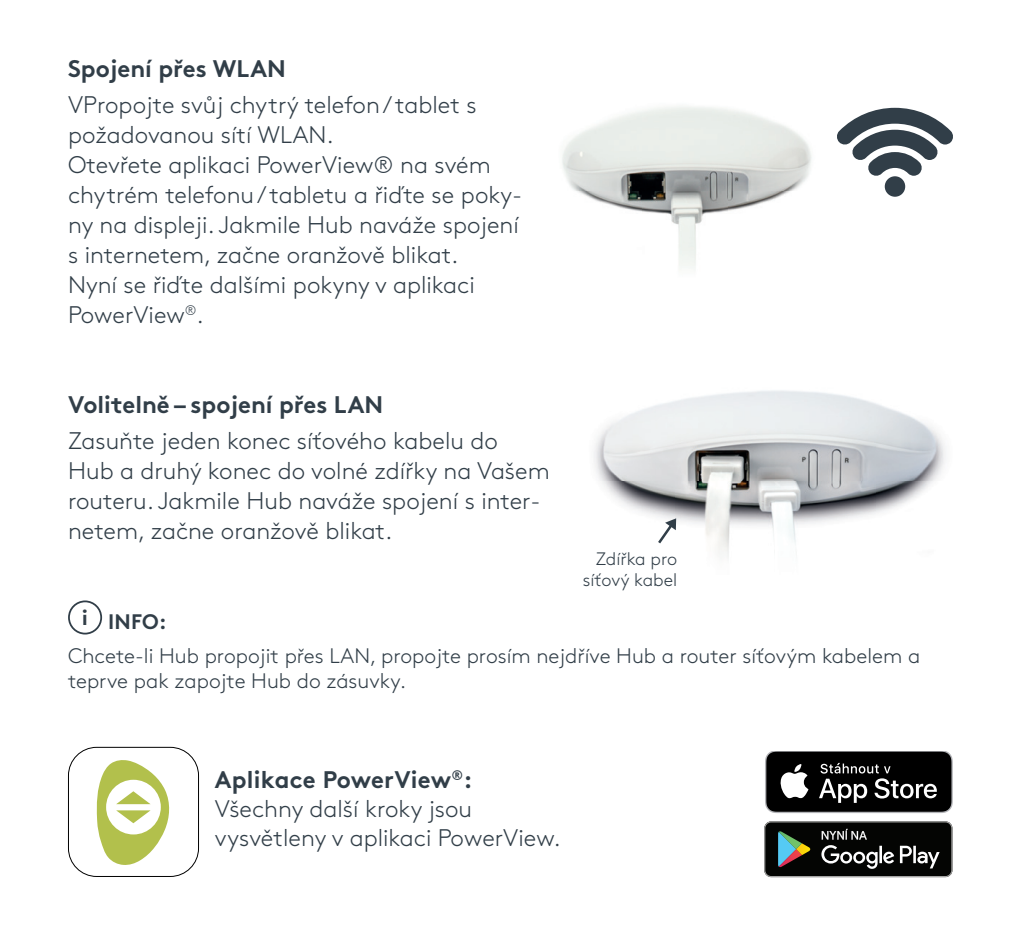
<style>
.page{position:relative;width:1021px;height:936px;background:#fff}
.page>*{position:absolute;margin:0;border:0;box-sizing:border-box;transform-origin:0 0}
.t1{font:300 24px/30px "Brown Pro";color:#313e48}
.t2{font:700 24px "Brown Pro";color:#313e48}
.t3{font:300 21px/25.2px "Brown Pro";color:#313e48}
.t4{font:700 21px "Brown Pro";color:#313e48;scale:1.05 1}
.t5{font:300 18px/21.6px "Brown Pro";color:#313e48;text-align:right}
.s1{font-weight:700}
</style>
<div class="page">
<div style="left:68px;top:747px;width:131px;height:129px;border:1px solid #000;border-radius:28px"></div>
<svg style="left:96px;top:760px;width:74px;height:105px"></svg>
<div style="left:68px;top:600px;width:34px;height:34px;border:2px solid #313e48;border-radius:50%"></div>
<img style="left:594px;top:390px;width:352px;height:167px">
<svg style="left:655px;top:518px;width:22px;height:28px"></svg>
<div style="left:884px;top:176px;width:21px;height:21px;background:#313e48;border-radius:50%"></div>
<svg style="left:837px;top:108px;width:116px;height:68px"></svg>
<img style="left:562px;top:106px;width:250px;height:162px">
<svg style="left:765px;top:751px;width:187px;height:62px;background:#2d2d2d"></svg>
<svg style="left:764px;top:821px;width:188px;height:56px;background:#2b2e2b"></svg>
<p class="t2" style="left:68px;top:49px;width:219px">Spojení přes WLAN</p>
<p class="t1" style="left:68px;top:88px;width:456px">VPropojte svůj chytrý telefon / tablet s požadovanou sítí WLAN.<br>Otevřete aplikaci PowerView® na svém chytrém telefonu / tabletu a řiďte se poky&shy;ny na displeji. Jakmile Hub naváže spojení s internetem, začne oranžově blikat.<br>Nyní se řiďte dalšími pokyny v aplikaci PowerView<sup>®</sup>.</p>
<p class="t2" style="left:68px;top:385px;width:317px">Volitelně – spojení přes LAN</p>
<p class="t1" style="left:68px;top:424px;width:483px">Zasuňte jeden konec síťového kabelu do<br>Hub a druhý konec do volné zdířky na Vašem routeru. Jakmile Hub naváže spojení s inter&shy;netem, začne oranžově blikat.</p>
<p class="t5" style="left:583px;top:546px;width:96px">Zdířka pro síťový kabel</p>
<p class="t4" style="left:82px;top:604px;width:82px">i INFO:</p>
<p class="t3" style="left:68px;top:641px;width:853px">Chcete-li Hub propojit přes LAN, propojte prosím nejdříve Hub a router síťovým kabelem a teprve pak zapojte Hub do zásuvky.</p>
<p class="t1" style="left:215px;top:763px;width:347px;line-height:28.8px"><span class="s1">Aplikace PowerView</span><sup>®</sup><span class="s1">:<br></span>Všechny další kroky jsou vysvětleny v aplikaci PowerView.</p>
</div>
